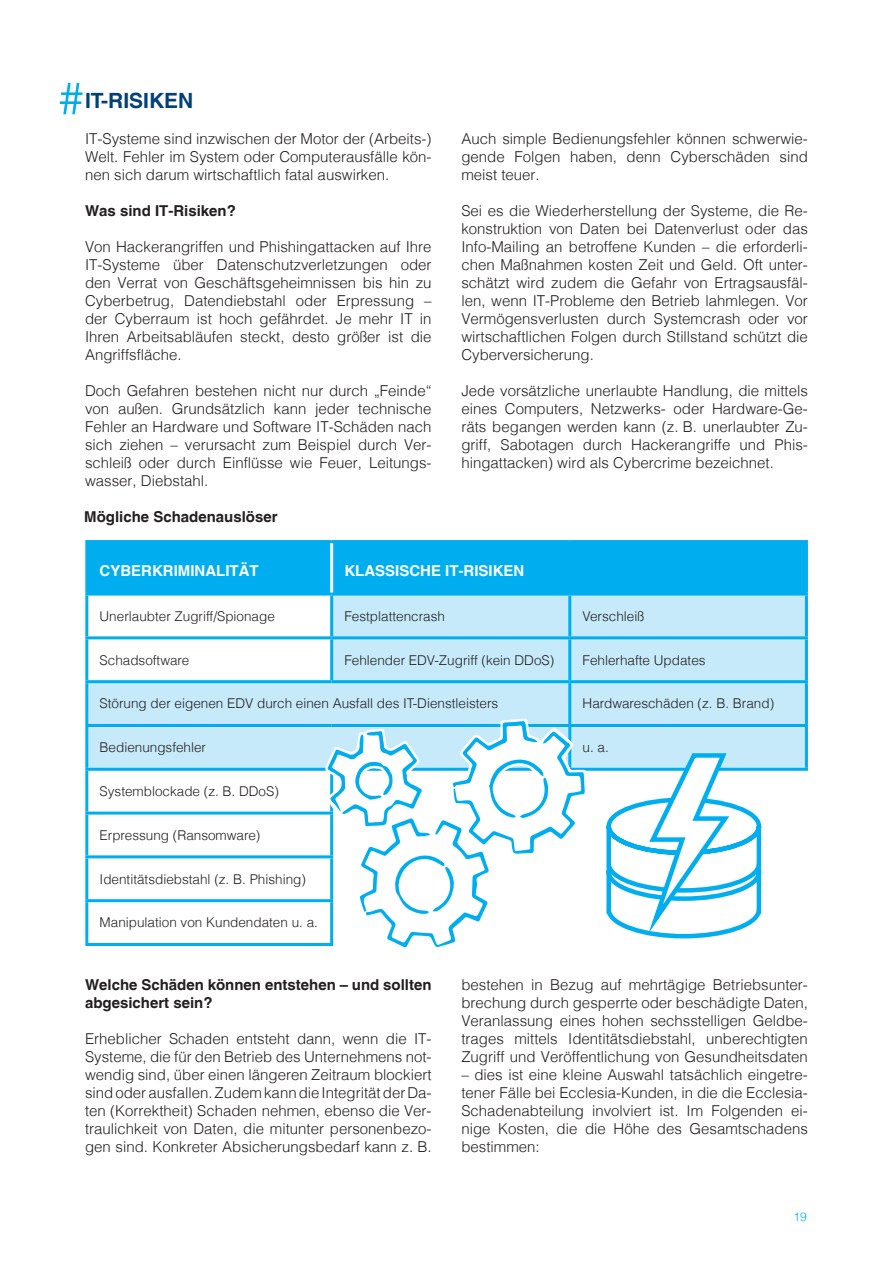
<style>
.page{position:relative;width:893px;height:1263px;background:#fff}
.page>*{position:absolute;margin:0;border:0;box-sizing:border-box;transform-origin:0 0}
.t1{font:700 21px "Helvetica LT";color:#014078}
.t2{font:300 15px/18px "Helvetica LT";color:#231f20;text-align:justify}
.t3{font:700 15px/18px "Helvetica LT";color:#231f20}
.t4{font:700 15px "Helvetica LT";color:#fff}
.t5{font:300 13.5px "Helvetica LT";color:#231f20}
.t6{font:300 12px "Helvetica LT";color:#00aeef}
</style>
<div class="page">
<div style="left:88px;top:543px;width:717px;height:50px;background:#00aeef"></div>
<svg style="left:88px;top:596px;width:717px;height:172px;fill:#c6eafa"></svg>
<hr style="left:85px;top:540px;width:247px;height:3px;background:#00aeef">
<hr style="left:85px;top:543px;width:3px;height:50px;background:#00aeef">
<hr style="left:332px;top:540px;width:238px;height:3px;background:#00aeef">
<hr style="left:570px;top:540px;width:238px;height:3px;background:#00aeef">
<hr style="left:805px;top:543px;width:3px;height:50px;background:#00aeef">
<hr style="left:85px;top:593px;width:247px;height:3px;background:#00aeef">
<hr style="left:85px;top:596px;width:3px;height:40px;background:#00aeef">
<hr style="left:332px;top:593px;width:238px;height:3px;background:#00aeef">
<hr style="left:330px;top:596px;width:3px;height:40px;background:#00aeef">
<hr style="left:570px;top:593px;width:238px;height:3px;background:#00aeef">
<hr style="left:568px;top:596px;width:3px;height:40px;background:#00aeef">
<hr style="left:805px;top:596px;width:3px;height:40px;background:#00aeef">
<hr style="left:85px;top:636px;width:247px;height:3px;background:#00aeef">
<hr style="left:85px;top:639px;width:3px;height:41px;background:#00aeef">
<hr style="left:332px;top:636px;width:238px;height:3px;background:#00aeef">
<hr style="left:330px;top:639px;width:3px;height:41px;background:#00aeef">
<hr style="left:570px;top:636px;width:238px;height:3px;background:#00aeef">
<hr style="left:568px;top:639px;width:3px;height:41px;background:#00aeef">
<hr style="left:805px;top:639px;width:3px;height:41px;background:#00aeef">
<hr style="left:85px;top:680px;width:247px;height:3px;background:#00aeef">
<hr style="left:85px;top:683px;width:3px;height:41px;background:#00aeef">
<hr style="left:332px;top:680px;width:238px;height:3px;background:#00aeef">
<hr style="left:570px;top:680px;width:238px;height:3px;background:#00aeef">
<hr style="left:568px;top:683px;width:3px;height:41px;background:#00aeef">
<hr style="left:805px;top:683px;width:3px;height:41px;background:#00aeef">
<hr style="left:85px;top:724px;width:247px;height:3px;background:#00aeef">
<hr style="left:85px;top:727px;width:3px;height:41px;background:#00aeef">
<hr style="left:570px;top:724px;width:238px;height:3px;background:#00aeef">
<hr style="left:805px;top:727px;width:3px;height:41px;background:#00aeef">
<hr style="left:85px;top:768px;width:247px;height:3px;background:#00aeef">
<hr style="left:85px;top:771px;width:3px;height:40px;background:#00aeef">
<hr style="left:570px;top:768px;width:238px;height:3px;background:#00aeef">
<hr style="left:85px;top:811px;width:248px;height:3px;background:#00aeef">
<hr style="left:85px;top:814px;width:3px;height:41px;background:#00aeef">
<hr style="left:85px;top:855px;width:248px;height:3px;background:#00aeef">
<hr style="left:85px;top:858px;width:3px;height:41px;background:#00aeef">
<hr style="left:85px;top:899px;width:248px;height:3px;background:#00aeef">
<hr style="left:85px;top:902px;width:3px;height:41px;background:#00aeef">
<hr style="left:85px;top:943px;width:248px;height:3px;background:#00aeef">
<hr style="left:330px;top:543px;width:3px;height:50px;background:#fff">
<svg style="left:60px;top:83px;width:23px;height:31px"></svg>
<svg style="left:325px;top:719px;width:262px;height:229px"></svg>
<svg style="left:604px;top:749px;width:159px;height:190px"></svg>
<h1 class="t1" style="left:85px;top:88px;width:110px">IT-RISIKEN</h1>
<p class="t2" style="left:85px;top:130px;width:348px">IT-Systeme sind inzwischen der Motor der (Arbeits-)<br>Welt. Fehler im System oder Computerausfälle kön&shy;nen sich darum wirtschaftlich fatal auswirken.</p>
<p class="t3" style="left:85px;top:201px;width:152px">Was sind IT-Risiken?</p>
<p class="t2" style="left:85px;top:238px;width:348px">Von Hackerangriffen und Phishingattacken auf Ihre IT-Systeme über Datenschutzverletzungen oder den Verrat von Geschäftsgeheimnissen bis hin zu Cyberbetrug, Datendiebstahl oder Erpressung – der Cyberraum ist hoch gefährdet. Je mehr IT in Ihren Arbeitsabläufen steckt, desto größer ist die Angriffsfläche.</p>
<p class="t2" style="left:85px;top:382px;width:348px">Doch Gefahren bestehen nicht nur durch „Feinde“ von außen. Grundsätzlich kann jeder technische Fehler an Hardware und Software IT-Schäden nach sich ziehen – verursacht zum Beispiel durch Ver&shy;schleiß oder durch Einflüsse wie Feuer, Leitungs&shy;wasser, Diebstahl.</p>
<p class="t3" style="left:84px;top:507px;width:195px">Mögliche Schadenauslöser</p>
<p class="t2" style="left:461px;top:130px;width:348px">Auch simple Bedienungsfehler können schwerwie&shy;gende Folgen haben, denn Cyberschäden sind meist teuer.</p>
<p class="t2" style="left:461px;top:202px;width:348px">Sei es die Wiederherstellung der Systeme, die Re&shy;konstruktion von Daten bei Datenverlust oder das Info-Mailing an betroffene Kunden – die erforderli&shy;chen Maßnahmen kosten Zeit und Geld. Oft unter&shy;schätzt wird zudem die Gefahr von Ertragsausfäl&shy;len, wenn IT-Probleme den Betrieb lahmlegen. Vor Vermögensverlusten durch Systemcrash oder vor wirtschaftlichen Folgen durch Stillstand schützt die Cyberversicherung.</p>
<p class="t2" style="left:461px;top:382px;width:348px">Jede vorsätzliche unerlaubte Handlung, die mittels eines Computers, Netzwerks- oder Hardware-Ge&shy;räts begangen werden kann (z. B. unerlaubter Zu&shy;griff, Sabotagen durch Hackerangriffe und Phis&shy;hingattacken) wird als Cybercrime bezeichnet.</p>
<p class="t4" style="left:100px;top:562px;width:161px">CYBERKRIMINALITÄT</p>
<p class="t4" style="left:344px;top:562px;width:182px">KLASSISCHE IT-RISIKEN</p>
<p class="t5" style="left:100px;top:608px;width:177px">Unerlaubter Zugriff/Spionage</p>
<p class="t5" style="left:344px;top:608px;width:102px">Festplattencrash</p>
<p class="t5" style="left:583px;top:608px;width:63px">Verschleiß</p>
<p class="t5" style="left:100px;top:651px;width:91px">Schadsoftware</p>
<p class="t5" style="left:344px;top:651px;width:211px">Fehlender EDV-Zugriff (kein DDoS)</p>
<p class="t5" style="left:583px;top:651px;width:125px">Fehlerhafte Updates</p>
<p class="t5" style="left:100px;top:695px;width:400px">Störung der eigenen EDV durch einen Ausfall des IT-Dienstleisters</p>
<p class="t5" style="left:583px;top:695px;width:193px">Hardwareschäden (z. B. Brand)</p>
<p class="t5" style="left:100px;top:739px;width:108px">Bedienungsfehler</p>
<p class="t5" style="left:583px;top:739px;width:28px">u. a.</p>
<p class="t5" style="left:100px;top:783px;width:181px">Systemblockade (z. B. DDoS)</p>
<p class="t5" style="left:100px;top:827px;width:162px">Erpressung (Ransomware)</p>
<p class="t5" style="left:100px;top:870px;width:208px">Identitätsdiebstahl (z. B. Phishing)</p>
<p class="t5" style="left:100px;top:914px;width:220px">Manipulation von Kundendaten u. a.</p>
<p class="t3" style="left:85px;top:975px;width:348px">Welche Schäden können entstehen – und sollten abgesichert sein?</p>
<p class="t2" style="left:85px;top:1030px;width:348px">Erheblicher Schaden entsteht dann, wenn die IT-Systeme, die für den Betrieb des Unternehmens not&shy;wendig sind, über einen längeren Zeitraum blockiert sind oder ausfallen. Zudem kann die Integrität der Da&shy;ten (Korrektheit) Schaden nehmen, ebenso die Ver&shy;traulichkeit von Daten, die mitunter personenbezo&shy;gen sind. Konkreter Absicherungsbedarf kann z. B.</p>
<p class="t2" style="left:461px;top:976px;width:348px">bestehen in Bezug auf mehrtägige Betriebsunter&shy;brechung durch gesperrte oder beschädigte Daten, Veranlassung eines hohen sechsstelligen Geldbe&shy;trages mittels Identitätsdiebstahl, unberechtigten Zugriff und Veröffentlichung von Gesundheitsdaten</p>
<p class="t2" style="left:461px;top:1066px;width:348px">– dies ist eine kleine Auswahl tatsächlich eingetre&shy;tener Fälle bei Ecclesia-Kunden, in die die Ecclesia-Schadenabteilung involviert ist. Im Folgenden ei&shy;nige Kosten, die die Höhe des Gesamtschadens bestimmen:</p>
<p class="t6" style="left:793px;top:1209px;width:15px">19</p>
</div>
